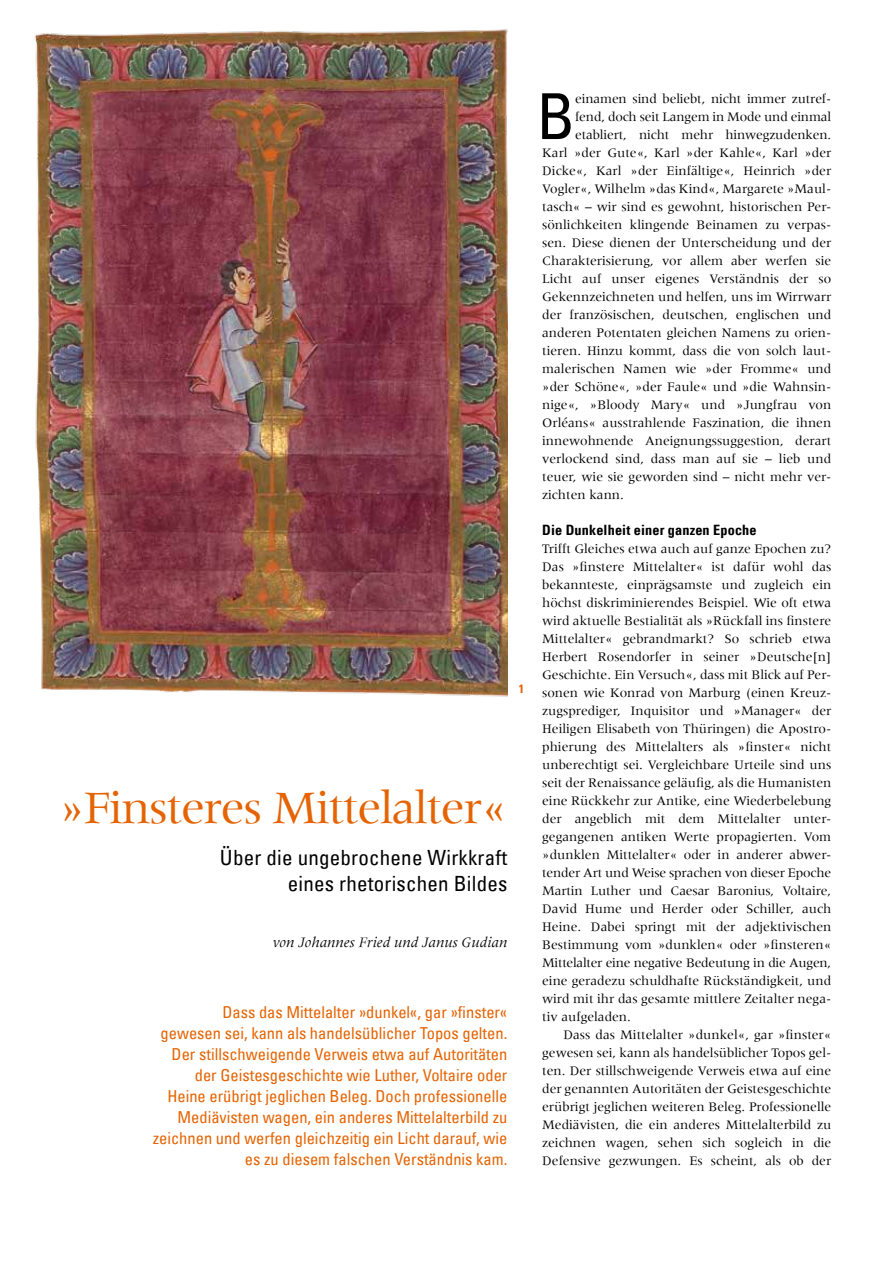
<style>
.page{position:relative;width:893px;height:1263px;background:#fff}
.page>*{position:absolute;margin:0;border:0;box-sizing:border-box;transform-origin:0 0}
.t1{font:condensed 63.3px "Univers Com 57";color:#000}
.t2{font:48px "Meridien";letter-spacing:-.03em;color:#e56302}
.t3{font:condensed 21px/25.2px "Univers Com 57";letter-spacing:.01em;color:#000;text-align:right}
.t4{font:condensed 16.5px/21px "Univers Com 57";color:#e56302;text-align:right}
.t5{font:italic 15px "Meridien Com";color:#000}
.t6{font:14.25px "Univers Com 67 Bold Cond";letter-spacing:.01em;color:#000}
.t7{font:13.5px/18px "Meridien";color:#000;text-align:justify}
.t8{font:12px "Univers Com 67 Bold Cond";color:#e56302}
</style>
<div class="page">
<img style="left:34px;top:29px;width:473px;height:668px">
<p class="t8" style="left:519px;top:681px;width:7px">1</p>
<h2 class="t2" style="left:59px;top:781px;width:450px">»Finsteres Mittelalter«</h2>
<h3 class="t3" style="left:220px;top:845px;width:289px">Über die ungebrochene Wirkkraft eines rhetorischen Bildes</h3>
<p class="t5" style="left:273px;top:933px;width:236px">von Johannes Fried und Janus Gudian</p>
<p class="t4" style="left:153px;top:1001px;width:356px">Dass das Mittelalter »dunkel«, gar »finster«<br>gewesen sei, kann als handelsüblicher Topos gelten.<br>Der stillschweigende Verweis etwa auf Autoritäten der Geistesgeschichte wie Luther, Voltaire oder Heine erübrigt jeglichen Beleg. Doch professionelle Mediävisten wagen, ein anderes Mittelalterbild zu zeichnen und werfen gleichzeitig ein Licht darauf, wie es zu diesem falschen Verständnis kam.</p>
<h1 class="t1" style="left:536px;top:76px;width:40px">B</h1>
<p class="t7" style="left:575px;top:90px;width:258px">einamen sind beliebt, nicht immer zutref-</p>
<p class="t7" style="left:575px;top:108px;width:258px">fend, doch seit Langem in Mode und einmal</p>
<p class="t7" style="left:575px;top:126px;width:258px">etabliert, nicht mehr hinwegzudenken.</p>
<p class="t7" style="left:542px;top:144px;width:291px">Karl »der Gute«, Karl »der Kahle«, Karl »der</p>
<p class="t7" style="left:542px;top:162px;width:291px">Dicke«, Karl »der Einfältige«, Heinrich »der</p>
<p class="t7" style="left:542px;top:180px;width:291px">Vogler«, Wilhelm »das Kind«, Margarete »Maul-</p>
<p class="t7" style="left:542px;top:198px;width:291px">tasch« – wir sind es gewohnt, historischen Per-</p>
<p class="t7" style="left:542px;top:216px;width:291px">sönlichkeiten klingende Beinamen zu verpas-</p>
<p class="t7" style="left:542px;top:234px;width:291px">sen. Diese dienen der Unterscheidung und der</p>
<p class="t7" style="left:542px;top:252px;width:291px">Charakterisierung, vor allem aber werfen sie</p>
<p class="t7" style="left:542px;top:270px;width:291px">Licht auf unser eigenes Verständnis der so</p>
<p class="t7" style="left:542px;top:288px;width:291px">Gekennzeichneten und helfen, uns im Wirrwarr</p>
<p class="t7" style="left:542px;top:306px;width:291px">der französischen, deutschen, englischen und</p>
<p class="t7" style="left:542px;top:324px;width:291px">anderen Potentaten gleichen Namens zu orien-</p>
<p class="t7" style="left:542px;top:342px;width:291px">tieren. Hinzu kommt, dass die von solch laut-</p>
<p class="t7" style="left:542px;top:360px;width:291px">malerischen Namen wie »der Fromme« und</p>
<p class="t7" style="left:542px;top:378px;width:291px">»der Schöne«, »der Faule« und »die Wahnsin-</p>
<p class="t7" style="left:542px;top:396px;width:291px">nige«, »Bloody Mary« und »Jungfrau von</p>
<p class="t7" style="left:542px;top:414px;width:291px">Orléans« ausstrahlende Faszination, die ihnen</p>
<p class="t7" style="left:542px;top:432px;width:291px">innewohnende Aneignungssuggestion, derart</p>
<p class="t7" style="left:542px;top:450px;width:291px">verlockend sind, dass man auf sie – lieb und</p>
<p class="t7" style="left:542px;top:468px;width:291px">teuer, wie sie geworden sind – nicht mehr ver-</p>
<p class="t7" style="left:542px;top:486px;width:83px">zichten kann.</p>
<p class="t6" style="left:542px;top:521px;width:216px">Die Dunkelheit einer ganzen Epoche</p>
<p class="t7" style="left:542px;top:540px;width:291px">Trifft Gleiches etwa auch auf ganze Epochen zu?<br>Das »finstere Mittelalter« ist dafür wohl das bekannteste, einprägsamste und zugleich ein höchst diskriminierendes Beispiel. Wie oft etwa wird aktuelle Bestialität als »Rückfall ins finstere Mittelalter« gebrandmarkt? So schrieb etwa Herbert Rosendorfer in seiner »Deutsche[n] Geschichte. Ein Versuch«, dass mit Blick auf Per&shy;sonen wie Konrad von Marburg (einen Kreuz&shy;zugsprediger, Inquisitor und »Manager« der Heiligen Elisabeth von Thüringen) die Apostro&shy;phierung des Mittelalters als »finster« nicht unberechtigt sei. Vergleichbare Urteile sind uns seit der Renaissance geläufig, als die Humanisten eine Rückkehr zur Antike, eine Wiederbelebung der angeblich mit dem Mittelalter unter&shy;gegangenen antiken Werte propagierten. Vom »dunklen Mittelalter« oder in anderer abwer&shy;tender Art und Weise sprachen von dieser Epoche Martin Luther und Caesar Baronius, Voltaire, David Hume und Herder oder Schiller, auch Heine. Dabei springt mit der adjektivischen Bestimmung vom »dunklen« oder »finsteren« Mittelalter eine negative Bedeutung in die Augen, eine geradezu schuldhafte Rückständigkeit, und wird mit ihr das gesamte mittlere Zeitalter nega&shy;tiv aufgeladen.</p>
<p class="t7" style="left:542px;top:1026px;width:291px;text-indent:21px">Dass das Mittelalter »dunkel«, gar »finster« gewesen sei, kann als handelsüblicher Topos gel&shy;ten. Der stillschweigende Verweis etwa auf eine der genannten Autoritäten der Geistesgeschichte erübrigt jeglichen weiteren Beleg. Professionelle Mediävisten, die ein anderes Mittelalterbild zu zeichnen wagen, sehen sich sogleich in die Defensive gezwungen. Es scheint, als ob der</p>
</div>
